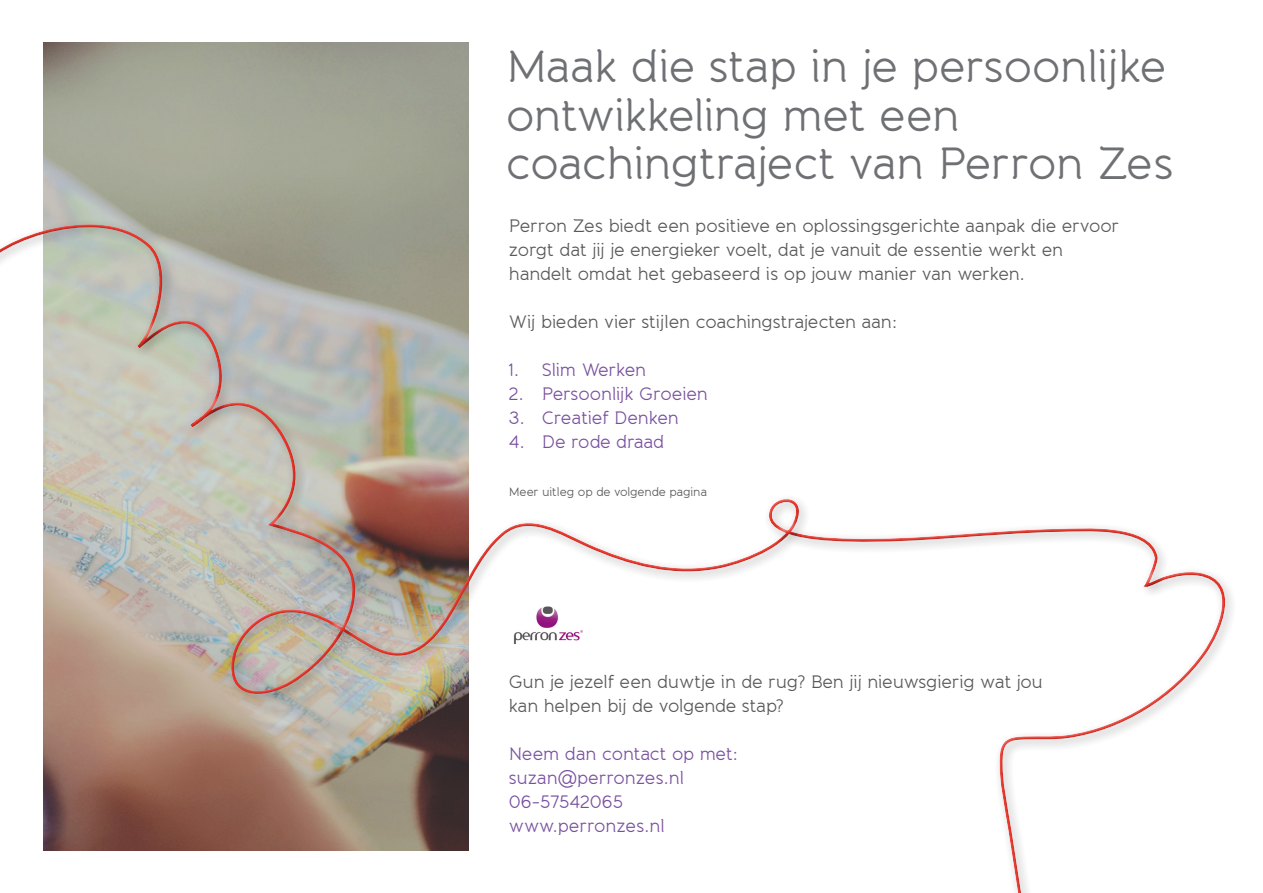
<style>
.page{position:relative;width:1263px;height:893px;background:#fff}
.page>*{position:absolute;margin:0;border:0;box-sizing:border-box;transform-origin:0 0}
.t1{font:45px "Banda";letter-spacing:-.01em;color:#6f7073}
.t2{font:18px "Banda";letter-spacing:-.01em;color:#57585a}
.t3{font:18px "Banda";letter-spacing:-.01em;color:#79509f}
.t4{font:12px "Banda";letter-spacing:-.01em;color:#57585a}
</style>
<div class="page">
<img style="left:43px;top:43px;width:425px;height:175px">
<div style="left:0;top:226px;width:1225px;height:667px;background:#231f20;opacity:.75"></div>
<p class="t1" style="left:506px;top:39px;width:662px">Maak die stap in je persoonlijke</p>
<p class="t1" style="left:506px;top:87px;width:455px">ontwikkeling met een</p>
<p class="t1" style="left:506px;top:136px;width:669px">coachingtraject van Perron Zes</p>
<p class="t2" style="left:509px;top:215px;width:612px">Perron Zes biedt een positieve en oplossingsgerichte aanpak die ervoor</p>
<p class="t2" style="left:509px;top:239px;width:556px">zorgt dat jij je energieker voelt, dat je vanuit de essentie werkt en</p>
<p class="t2" style="left:509px;top:263px;width:517px">handelt omdat het gebaseerd is op jouw manier van werken.</p>
<p class="t2" style="left:509px;top:311px;width:390px">Wij bieden vier stijlen coachingstrajecten aan:</p>
<p class="t3" style="left:509px;top:359px;width:139px">1. Slim Werken</p>
<p class="t3" style="left:509px;top:383px;width:200px">2. Persoonlijk Groeien</p>
<p class="t3" style="left:509px;top:407px;width:172px">3. Creatief Denken</p>
<p class="t3" style="left:509px;top:431px;width:157px">4. De rode draad</p>
<p class="t4" style="left:509px;top:484px;width:200px">Meer uitleg op de volgende pagina</p>
<p class="t2" style="left:509px;top:671px;width:535px">Gun je jezelf een duwtje in de rug? Ben jij nieuwsgierig wat jou</p>
<p class="t2" style="left:509px;top:695px;width:276px">kan helpen bij de volgende stap?</p>
<p class="t3" style="left:509px;top:743px;width:231px">Neem dan contact op met:</p>
<p class="t3" style="left:509px;top:767px;width:177px">suzan@perronzes.nl</p>
<p class="t3" style="left:509px;top:791px;width:116px">06-57542065</p>
<p class="t3" style="left:509px;top:815px;width:157px">www.perronzes.nl</p>
</div>
